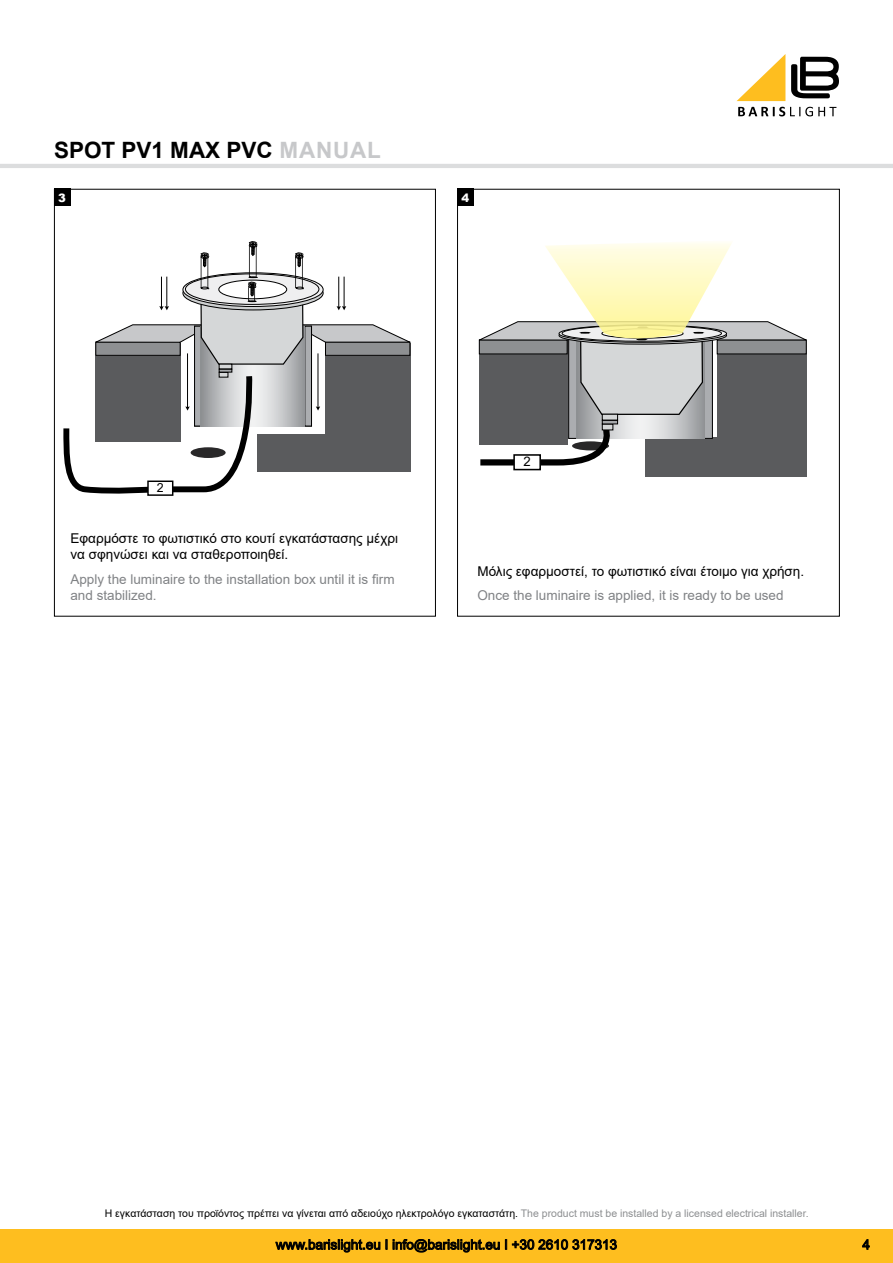
<style>
.page{position:relative;width:893px;height:1263px;background:#fff}
.page>*{position:absolute;margin:0;border:0;box-sizing:border-box;transform-origin:0 0}
.t1{font:700 22.5px "Arial";color:#000}
.t2{font:13.5px/16.2px "Arial";color:#000}
.t3{font:13.5px/16.2px "Arial";color:#808285}
.t4{font:13.2px "Arial";color:#000}
.t5{font:12.45px "Arial";color:#000}
.t6{font:900 11.55px "Arial";color:#fff}
.t7{font:10.5px "Arial";color:#000}
.s1{color:#c7c8ca}
.s2{color:#8d8f91}
</style>
<div class="page">
<svg style="left:738px;top:107px;width:98px;height:9px"></svg>
<svg style="left:791px;top:57px;width:48px;height:41px"></svg>
<svg style="left:737px;top:54px;width:48px;height:47px"></svg>
<div style="left:0;top:1229px;width:893px;height:34px;background:#febe1f"></div>
<svg style="left:276px;top:1239px;width:104px;height:13px"></svg>
<svg style="left:393px;top:1239px;width:224px;height:13px"></svg>
<hr style="left:0;top:164px;width:893px;height:4px;background:#dcddde">
<svg style="left:862px;top:1239px;width:7px;height:10px"></svg>
<div style="left:479px;top:341px;width:88px;height:104px;background:#5a5b5d"></div>
<div style="left:717px;top:341px;width:90px;height:104px;background:#5a5b5d"></div>
<div style="left:645px;top:437px;width:162px;height:39px;background:#5a5b5d"></div>
<div style="left:569px;top:333px;width:8px;height:105px;background:#abadb0"></div>
<div style="left:568px;top:333px;width:9px;height:106px;border:1px solid #000"></div>
<div style="left:704px;top:333px;width:8px;height:105px;background:#abadb0"></div>
<div style="left:704px;top:333px;width:9px;height:106px;border:1px solid #000"></div>
<svg style="left:577px;top:416px;width:127px;height:22px;background:#ced0d1"></svg>
<svg style="left:480px;top:422px;width:138px;height:44px"></svg>
<div style="left:514px;top:455px;width:26px;height:15px;background:#fff"></div>
<div style="left:513px;top:454px;width:28px;height:16px;border:2px solid #000"></div>
<div style="left:602px;top:414px;width:16px;height:6px;background:#d5d7d8"></div>
<div style="left:602px;top:414px;width:16px;height:6px;border:1px solid #000"></div>
<div style="left:602px;top:424px;width:11px;height:6px;background:#d5d7d8"></div>
<div style="left:602px;top:424px;width:11px;height:6px;border:1px solid #000"></div>
<div style="left:602px;top:420px;width:16px;height:4px;border:1px solid #000"></div>
<svg style="left:478px;top:243px;width:329px;height:173px"></svg>
<svg style="left:63px;top:241px;width:348px;height:254px"></svg>
<div style="left:148px;top:481px;width:25px;height:14px;background:#fff"></div>
<div style="left:147px;top:480px;width:26px;height:16px;border:1px solid #000"></div>
<div style="left:54px;top:189px;width:16px;height:17px;background:#000"></div>
<div style="left:457px;top:189px;width:17px;height:17px;background:#000"></div>
<h1 class="t1" style="left:54px;top:134px;width:313px">SPOT PV1 ΜΑΧ PVC <span class="s1">MANUAL</span></h1>
<p class="t6" style="left:58px;top:189px;width:9px">3</p>
<p class="t6" style="left:461px;top:189px;width:9px">4</p>
<p class="t5" style="left:157px;top:479px;width:8px">2</p>
<p class="t2" style="left:70px;top:530px;width:329px">Εφαρμόστε το φωτιστικό στο κουτί εγκατάστασης μέχρι να σφηνώσει και να σταθεροποιηθεί.</p>
<p class="t3" style="left:70px;top:571px;width:326px">Apply the luminaire to the installation box until it is firm and stabilized.</p>
<p class="t4" style="left:523px;top:453px;width:9px">2</p>
<p class="t2" style="left:477px;top:563px;width:328px">Μόλις εφαρμοστεί, το φωτιστικό είναι έτοιμο για χρήση.</p>
<p class="t3" style="left:477px;top:587px;width:308px">Once the luminaire is applied, it is ready to be used</p>
<p class="t7" style="left:105px;top:1206px;width:705px">H εγκατάσταση του προϊόντος πρέπει να γίνεται από αδειούχο ηλεκτρολόγο εγκαταστάτη. <span class="s2">The product must be installed by a licensed electrical installer.</span></p>
<p class="t2" style="left:276px;top:1236px;width:343px">www.barislight.eu I info@barislight.eu Ι +30 2610 317313</p>
<p class="t2" style="left:862px;top:1236px;width:9px">4</p>
</div>
